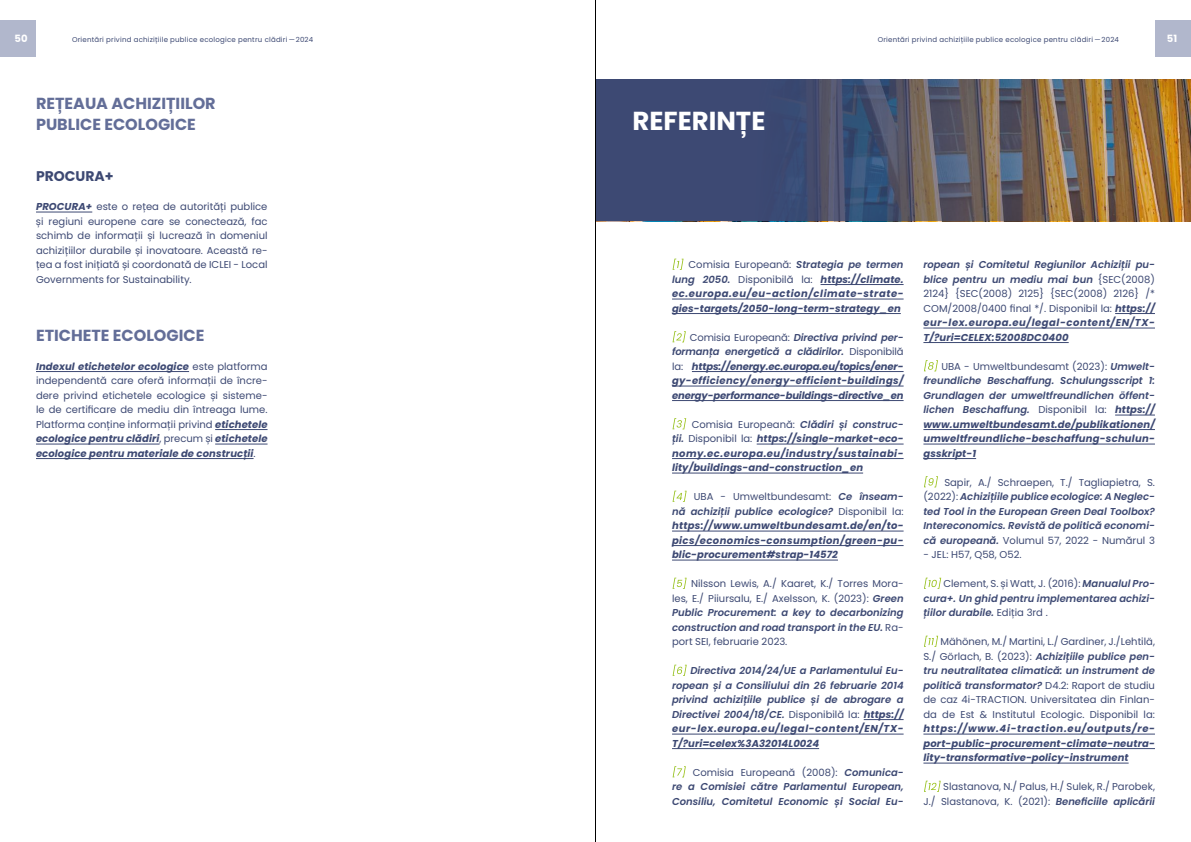
<style>
.page{position:relative;width:1191px;height:842px;background:#fff}
.page>*{position:absolute;margin:0;border:0;box-sizing:border-box;transform-origin:0 0}
.t1{font:700 26px "Poppins";color:#fff}
.t2{font:700 16px/21px "Poppins";color:#636e98}
.t3{font:700 14px "Poppins";color:#3d4973}
.t4{font:10px/14.5px "Poppins";color:#3d4973;text-align:justify}
.t5{font:italic 600 10px/14.5px "Poppins";color:#3d4973;text-align:justify}
.t6{font:italic 700 10px/14.5px "Poppins";letter-spacing:.01em;color:#3d4973;text-align:justify}
.t7{font:700 10px "Poppins";color:#fff}
.t8{font:7px "Poppins";letter-spacing:.03em;color:#3d4973}
.s1{font-weight:700;font-style:italic}
.s2{font-weight:400;color:#fff}
.s3{font-weight:400;font-style:normal}
.s4{font-weight:600}
.s5{font-style:italic;color:#fff}
.s6{font-weight:600;font-style:italic}
.s7{font-weight:700}
</style>
<div class="page">
<div style="left:0;top:20px;width:36px;height:36px;background:#b1b7cc"></div>
<div style="left:1155px;top:20px;width:36px;height:36px;background:#b1b7cc"></div>
<hr style="left:36px;top:212px;width:56px;height:1px;background:#3d4973">
<hr style="left:36px;top:371px;width:153px;height:1px;background:#3d4973">
<hr style="left:215px;top:429px;width:52px;height:1px;background:#3d4973">
<hr style="left:36px;top:444px;width:124px;height:1px;background:#3d4973">
<hr style="left:215px;top:444px;width:52px;height:1px;background:#3d4973">
<hr style="left:36px;top:458px;width:217px;height:1px;background:#3d4973">
<hr style="left:820px;top:284px;width:83px;height:1px;background:#3d4973">
<hr style="left:672px;top:299px;width:231px;height:1px;background:#3d4973">
<hr style="left:672px;top:313px;width:228px;height:1px;background:#3d4973">
<hr style="left:692px;top:371px;width:211px;height:1px;background:#3d4973">
<hr style="left:672px;top:386px;width:231px;height:1px;background:#3d4973">
<hr style="left:672px;top:400px;width:231px;height:1px;background:#3d4973">
<hr style="left:756px;top:444px;width:147px;height:1px;background:#3d4973">
<hr style="left:672px;top:458px;width:231px;height:1px;background:#3d4973">
<hr style="left:672px;top:473px;width:191px;height:1px;background:#3d4973">
<hr style="left:672px;top:531px;width:231px;height:1px;background:#3d4973">
<hr style="left:672px;top:545px;width:231px;height:1px;background:#3d4973">
<hr style="left:672px;top:560px;width:166px;height:1px;background:#3d4973">
<hr style="left:863px;top:719px;width:40px;height:1px;background:#3d4973">
<hr style="left:672px;top:734px;width:231px;height:1px;background:#3d4973">
<hr style="left:672px;top:748px;width:147px;height:1px;background:#3d4973">
<hr style="left:1115px;top:313px;width:40px;height:1px;background:#3d4973">
<hr style="left:923px;top:328px;width:232px;height:1px;background:#3d4973">
<hr style="left:923px;top:342px;width:145px;height:1px;background:#3d4973">
<hr style="left:1115px;top:415px;width:40px;height:1px;background:#3d4973">
<hr style="left:923px;top:429px;width:232px;height:1px;background:#3d4973">
<hr style="left:923px;top:444px;width:232px;height:1px;background:#3d4973">
<hr style="left:923px;top:458px;width:53px;height:1px;background:#3d4973">
<hr style="left:923px;top:734px;width:232px;height:1px;background:#3d4973">
<hr style="left:923px;top:748px;width:232px;height:1px;background:#3d4973">
<hr style="left:923px;top:763px;width:205px;height:1px;background:#3d4973">
<img style="left:596px;top:80px;width:595px;height:141px">
<hr style="left:595px;top:0;width:1px;height:842px;background:#000">
<p class="t7" style="left:15px;top:33px;width:15px">50</p>
<p class="t8" style="left:72px;top:35px;width:243px">Orientări privind achizițiile publice ecologice pentru clădiri—2024</p>
<p class="t8" style="left:877px;top:35px;width:243px">Orientări privind achizițiile publice ecologice pentru clădiri—2024</p>
<p class="t7" style="left:1166px;top:33px;width:12px">51</p>
<h2 class="t2" style="left:36px;top:92px;width:181px">REȚEAUA ACHIZIȚIILOR<br>PUBLICE ECOLOGICE</h2>
<h3 class="t3" style="left:36px;top:168px;width:79px">PROCURA+</h3>
<p class="t4" style="left:36px;top:199px;width:233px"><span class="s1">PROCURA+</span> este o rețea de autorități publice și regiuni europene care se conectează, fac schimb de informații și lucrează în domeniul achizițiilor durabile și inovatoare. Această re&shy;țea a fost inițiată și coordonată de ICLEI - Local Governments for Sustainability.</p>
<h2 class="t2" style="left:36px;top:324px;width:170px">ETICHETE ECOLOGICE</h2>
<p class="t4" style="left:36px;top:359px;width:233px"><span class="s1">Indexul etichetelor ecologice</span> este platforma independentă care oferă informații de încre&shy;dere privind etichetele ecologice și sisteme&shy;le de certificare de mediu din întreaga lume.<br>Platforma conține informații privind <span class="s1">etichetele ecologice pentru clădiri</span>, precum și <span class="s1">etichetele ecologice pentru materiale de construcții</span>.</p>
<h1 class="t1" style="left:632px;top:105px;width:134px">REFERINȚE</h1>
<p class="t6" style="left:672px;top:257px;width:233px"><span class="s2">[1]</span> <span class="s3">Comisia Europeană:</span> <span class="s4">Strategia pe termen lung 2050.</span> <span class="s3">Disponibilă la:</span> https://climate. ec.europa.eu/eu-action/climate-strate&shy;gies-targets/2050-long-term-strategy_en</p>
<p class="t6" style="left:672px;top:330px;width:233px"><span class="s2">[2]</span> <span class="s3">Comisia Europeană:</span> <span class="s4">Directiva privind per&shy;formanța energetică a clădirilor.</span> <span class="s3">Disponibilă la:</span> https://energy.ec.europa.eu/topics/ener&shy;gy-efficiency/energy-efficient-buildings/ energy-performance-buildings-directive_en</p>
<p class="t6" style="left:672px;top:417px;width:233px"><span class="s2">[3]</span> <span class="s3">Comisia Europeană:</span> <span class="s4">Clădiri și construc&shy;ții.</span> <span class="s3">Disponibil la:</span> https://single-market-eco&shy;nomy.ec.europa.eu/industry/sustainabi&shy;lity/buildings-and-construction_en</p>
<p class="t6" style="left:672px;top:489px;width:233px"><span class="s2">[4]</span> <span class="s3">UBA - Umweltbundesamt:</span> <span class="s4">Ce înseam&shy;nă achiziții publice ecologice?</span> <span class="s3">Disponibil la: </span>https://www.umweltbundesamt.de/en/to&shy;pics/economics-consumption/green-pu&shy;blic-procurement#strap-14572</p>
<p class="t4" style="left:672px;top:576px;width:233px"><span class="s5">[5]</span> Nilsson Lewis, A./ Kaaret, K./ Torres Mora&shy;les, E./ Piiursalu, E./ Axelsson, K. (2023): <span class="s6">Green Public Procurement: a key to decarbonizing construction and road transport in the EU.</span> Ra&shy;port SEI, februarie 2023.</p>
<p class="t5" style="left:672px;top:663px;width:233px"><span class="s2">[6]</span> Directiva 2014/24/UE a Parlamentului Eu&shy;ropean și a Consiliului din 26 februarie 2014 privind achizițiile publice și de abrogare a Directivei 2004/18/CE. <span class="s3">Disponibilă la:</span> <span class="s7">https:// eur-lex.europa.eu/legal-content/EN/TX-T/?uri=celex%3A32014L0024</span></p>
<p class="t5" style="left:672px;top:765px;width:233px"><span class="s2">[7]</span> <span class="s3">Comisia Europeană (2008):</span> Comunica&shy;re a Comisiei către Parlamentul European, Consiliu, Comitetul Economic și Social Eu-</p>
<p class="t4" style="left:923px;top:257px;width:233px"><span class="s6">ropean și Comitetul Regiunilor Achiziții pu&shy;blice pentru un mediu mai bun</span> {SEC(2008)<br>2124} {SEC(2008) 2125} {SEC(2008) 2126} /* COM/2008/0400 final */. Disponibil la: <span class="s1">https:// eur-lex.europa.eu/legal-content/EN/TX-T/?uri=CELEX:52008DC0400</span></p>
<p class="t5" style="left:923px;top:359px;width:233px"><span class="s2">[8]</span> <span class="s3">UBA - Umweltbundesamt (2023):</span> Umwelt&shy;freundliche Beschaffung. Schulungsscript 1:<br>Grundlagen der umweltfreundlichen öffent&shy;lichen Beschaffung. <span class="s3">Disponibil la:</span> <span class="s7">https:// www.umweltbundesamt.de/publikationen/ umweltfreundliche-beschaffung-schulun&shy;gsskript-1</span></p>
<p class="t5" style="left:923px;top:475px;width:233px"><span class="s2">[9]</span> <span class="s3">Sapir, A./ Schraepen, T./ Tagliapietra, S. (2022):</span> Achizițiile publice ecologice: A Neglec&shy;ted Tool in the European Green Deal Toolbox?<br>Intereconomics. Revistă de politică economi&shy;că europeană. <span class="s3">Volumul 57, 2022 - Numărul 3</span></p>
<p class="t4" style="left:923px;top:547px;width:100px">- JEL: H57, Q58, O52.</p>
<p class="t5" style="left:923px;top:576px;width:233px"><span class="s2">[10]</span> <span class="s3">Clement, S. și Watt, J. (2016):</span> Manualul Pro&shy;cura+. Un ghid pentru implementarea achizi&shy;țiilor durabile. <span class="s3">Ediția 3rd .</span></p>
<p class="t4" style="left:923px;top:634px;width:233px"><span class="s5">[11]</span> Mähönen, M./ Martini, L./ Gardiner, J./Lehtilä, S./ Görlach, B. (2023): <span class="s6">Achizițiile publice pen&shy;tru neutralitatea climatică: un instrument de politică transformator?</span> D4.2: Raport de studiu de caz 4i-TRACTION. Universitatea din Finlan&shy;da de Est &amp; Institutul Ecologic. Disponibil la:</p>
<p class="t6" style="left:923px;top:721px;width:233px">https://www.4i-traction.eu/outputs/re&shy;port-public-procurement-climate-neutra&shy;lity-transformative-policy-instrument</p>
<p class="t4" style="left:923px;top:779px;width:233px"><span class="s5">[12]</span> Slastanova, N./ Palus, H./ Sulek, R./ Parobek,<br>J./ Slastanova, K. (2021): <span class="s6">Beneficiile aplicării</span></p>
</div>
